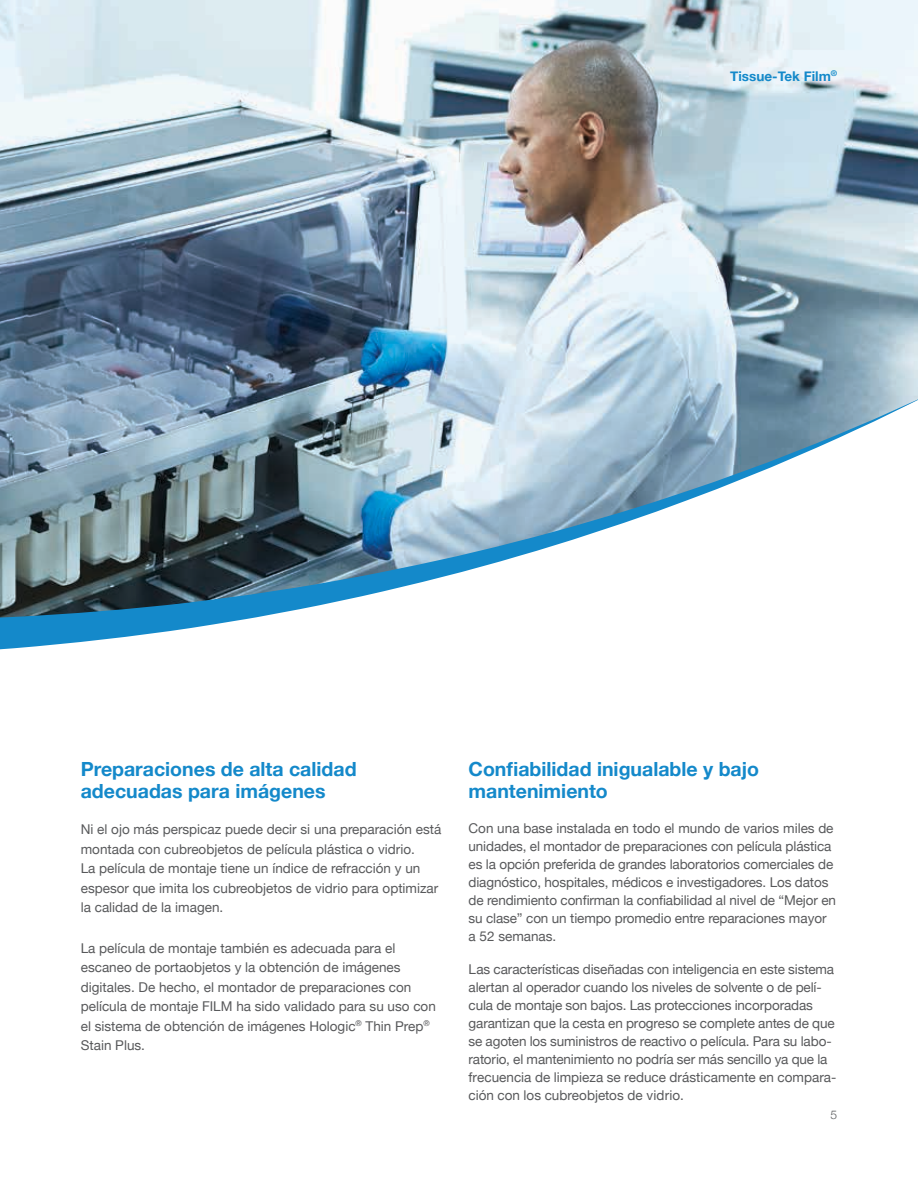
<style>
.page{position:relative;width:918px;height:1188px;background:#fff}
.page>*{position:absolute;margin:0;border:0;box-sizing:border-box;transform-origin:0 0}
.t1{font:700 19.5px/22.5px "Helvetica Neue";color:#1489ca}
.t2{font:13.5px/18px "Helvetica Neue";color:#58595b}
.t3{font:700 13.5px "Helvetica Neue";color:#1489ca}
.t4{font:300 12px "Helvetica Neue";color:#58595b}
</style>
<div class="page">
<img style="left:0;top:0;width:918px;height:394px">
<svg style="left:0;top:394px;width:918px;height:256px"></svg>
<p class="t3" style="left:730px;top:65px;width:108px">Tissue-Tek Film<sup>®</sup></p>
<h1 class="t1" style="left:81px;top:758px;width:277px">Preparaciones de alta calidad adecuadas para imágenes</h1>
<p class="t2" style="left:81px;top:820px;width:362px;line-height:19.5px">Ni el ojo más perspicaz puede decir si una preparación está montada con cubreobjetos de película plástica o vidrio.<br>La película de montaje tiene un índice de refracción y un espesor que imita los cubreobjetos de vidrio para optimizar la calidad de la imagen.</p>
<p class="t2" style="left:81px;top:939px;width:357px;line-height:19.5px">La película de montaje también es adecuada para el escaneo de portaobjetos y la obtención de imágenes digitales. De hecho, el montador de preparaciones con película de montaje FILM ha sido validado para su uso con el sistema de obtención de imágenes Hologic<sup>®</sup> Thin Prep<sup>® </sup>Stain Plus.</p>
<h1 class="t1" style="left:469px;top:758px;width:292px">Confiabilidad inigualable y bajo mantenimiento</h1>
<p class="t2" style="left:469px;top:820px;width:369px">Con una base instalada en todo el mundo de varios miles de unidades, el montador de preparaciones con película plástica es la opción preferida de grandes laboratorios comerciales de diagnóstico, hospitales, médicos e investigadores. Los datos de rendimiento confirman la confiabilidad al nivel de “Mejor en su clase” con un tiempo promedio entre reparaciones mayor a 52 semanas.</p>
<p class="t2" style="left:469px;top:961px;width:369px">Las características diseñadas con inteligencia en este sistema alertan al operador cuando los niveles de solvente o de pelí&shy;cula de montaje son bajos. Las protecciones incorporadas garantizan que la cesta en progreso se complete antes de que se agoten los suministros de reactivo o película. Para su labo&shy;ratorio, el mantenimiento no podría ser más sencillo ya que la frecuencia de limpieza se reduce drásticamente en compara&shy;ción con los cubreobjetos de vidrio.</p>
<p class="t4" style="left:831px;top:1105px;width:8px">5</p>
</div>
